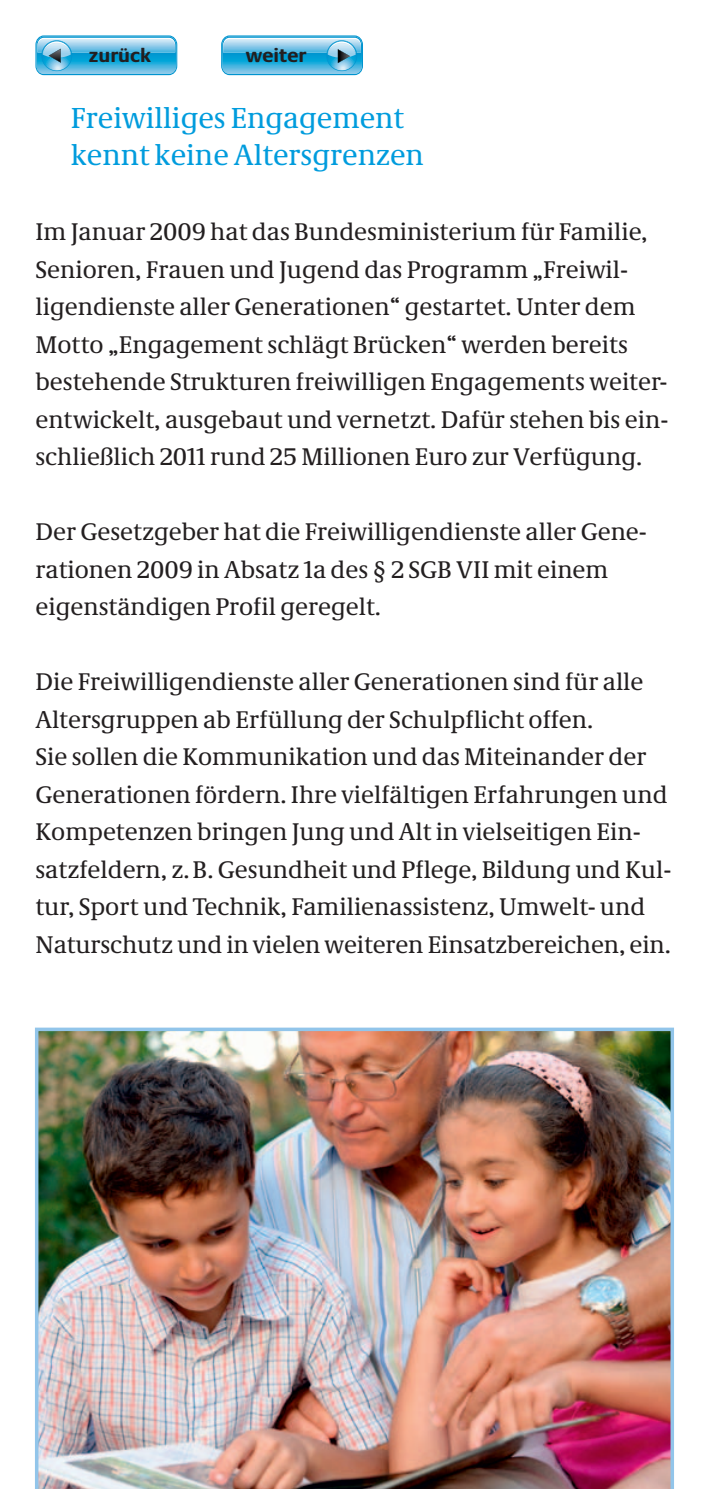
<style>
.page{position:relative;width:709px;height:1489px;background:#fff}
.page>*{position:absolute;margin:0;border:0;box-sizing:border-box;transform-origin:0 0}
.t1{font:30px/37.5px "Neue Demos";color:#009cdd}
.t2{font:25px/37.5px "Neue Demos";color:#231f20}
.t3{font:700 20px "Neue Praxis";color:#231f20}
</style>
<div class="page">
<img style="left:35px;top:1027px;width:639px;height:461px">
<svg style="left:35px;top:35px;width:142px;height:40px;background:#60bbe0"></svg>
<svg style="left:221px;top:35px;width:142px;height:40px;background:#5fbbdf"></svg>
<p class="t3" style="left:89px;top:43px;width:64px">zurück</p>
<p class="t3" style="left:246px;top:43px;width:62px">weiter</p>
<p class="t1" style="left:71px;top:98px;width:354px">Freiwilliges Engagement kennt keine Altersgrenzen</p>
<p class="t2" style="left:35px;top:213px;width:634px">Im Januar 2009 hat das Bundesministerium für Familie, Senioren, Frauen und Jugend das Programm „Freiwil&shy;ligendienste aller Generationen“ gestartet. Unter dem Motto „Engagement schlägt Brücken“ werden bereits bestehende Strukturen freiwilligen Engagements weiter&shy;entwickelt, ausgebaut und vernetzt. Dafür stehen bis ein&shy;schließlich 2011 rund 25 Millionen Euro zur Verfügung.</p>
<p class="t2" style="left:35px;top:513px;width:612px">Der Gesetzgeber hat die Freiwilligendienste aller Gene&shy;rationen 2009 in Absatz 1a des § 2 SGB VII mit einem eigenständigen Profil geregelt.</p>
<p class="t2" style="left:35px;top:663px;width:637px">Die Freiwilligendienste aller Generationen sind für alle Altersgruppen ab Erfüllung der Schulpflicht offen.<br>Sie sollen die Kommunikation und das Miteinander der Generationen fördern. Ihre vielfältigen Erfahrungen und Kompetenzen bringen Jung und Alt in vielseitigen Ein&shy;satzfeldern, z. B. Gesundheit und Pflege, Bildung und Kul&shy;tur, Sport und Technik, Familienassistenz, Umwelt- und Naturschutz und in vielen weiteren Einsatzbereichen, ein.</p>
</div>
